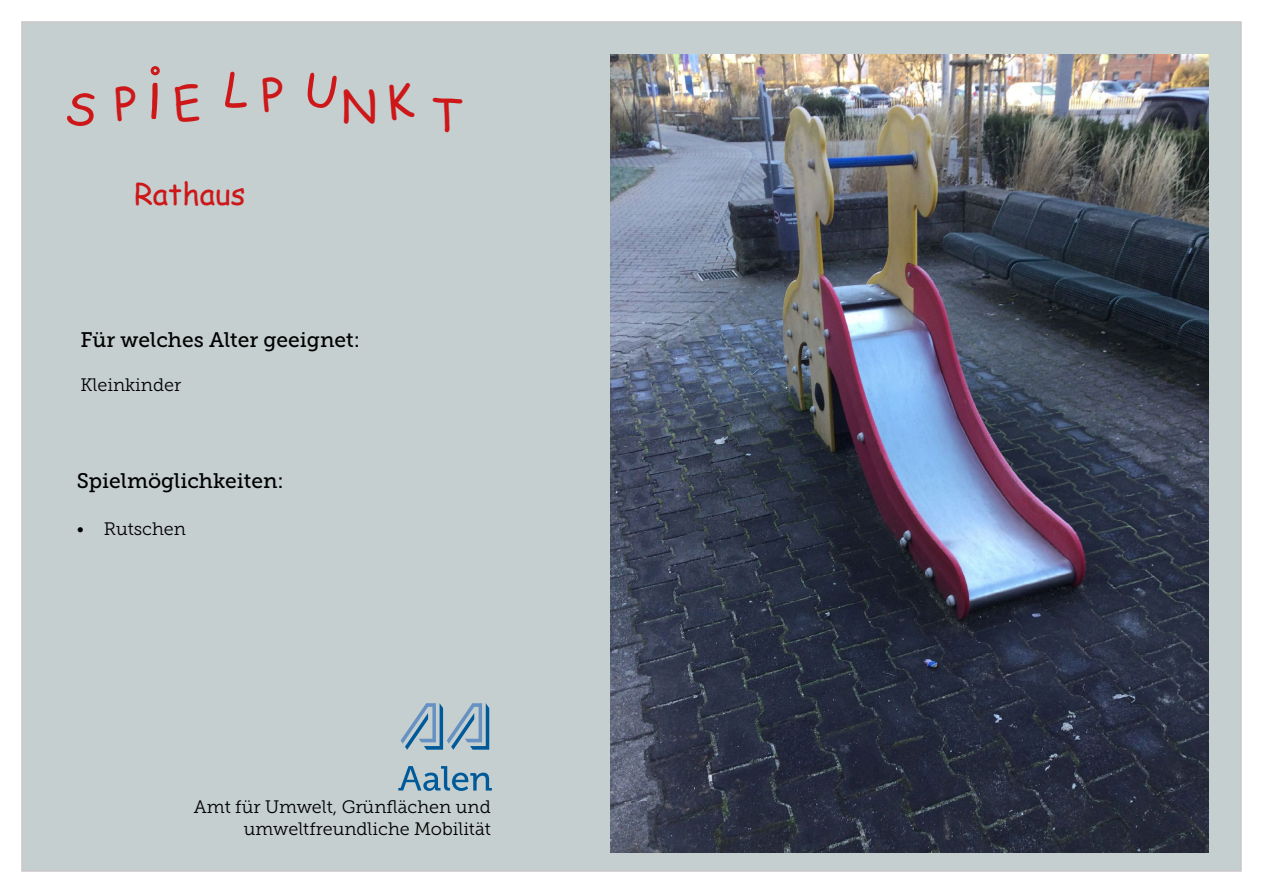
<style>
.page{position:relative;width:1263px;height:893px;background:#fff}
.page>*{position:absolute;margin:0;border:0;box-sizing:border-box;transform-origin:0 0}
.t1{font:45px "Comic Sans MS";color:#cd1719}
.t2{font:30px "Comic Sans MS";color:#cd1719}
.t3{font:21px "Museo Slab 500";color:#000}
.t4{font:18px/21.6px "Museo Slab 300";color:#000;text-align:right}
</style>
<div class="page">
<div style="left:21px;top:21px;width:1221px;height:851px;background:#c5cfcf;border:2px solid #cbc5c8"></div>
<div style="left:151px;top:66px;width:9px;height:9px;border:3px solid #cd1719;border-radius:50%"></div>
<svg style="left:398px;top:766px;width:94px;height:25px"></svg>
<svg style="left:401px;top:703px;width:88px;height:47px"></svg>
<img style="left:610px;top:54px;width:599px;height:798px">
<svg style="left:151px;top:83px;width:7px;height:37px"></svg>
<h2 class="t2" style="left:134px;top:172px;width:113px">Rathaus</h2>
<h1 class="t1" style="left:341px;top:73px;width:37px">N</h1>
<p class="t3" style="left:81px;top:328px;width:281px">Für welches Alter geeignet:</p>
<p class="t4" style="left:81px;top:374px;width:102px">Kleinkinder</p>
<p class="t3" style="left:77px;top:469px;width:209px">Spielmöglichkeiten:</p>
<p class="t4" style="left:77px;top:518px;width:111px">• Rutschen</p>
<p class="t4" style="left:194px;top:796px;width:298px">Amt für Umwelt, Grünflächen und umweltfreundliche Mobilität</p>
</div>
